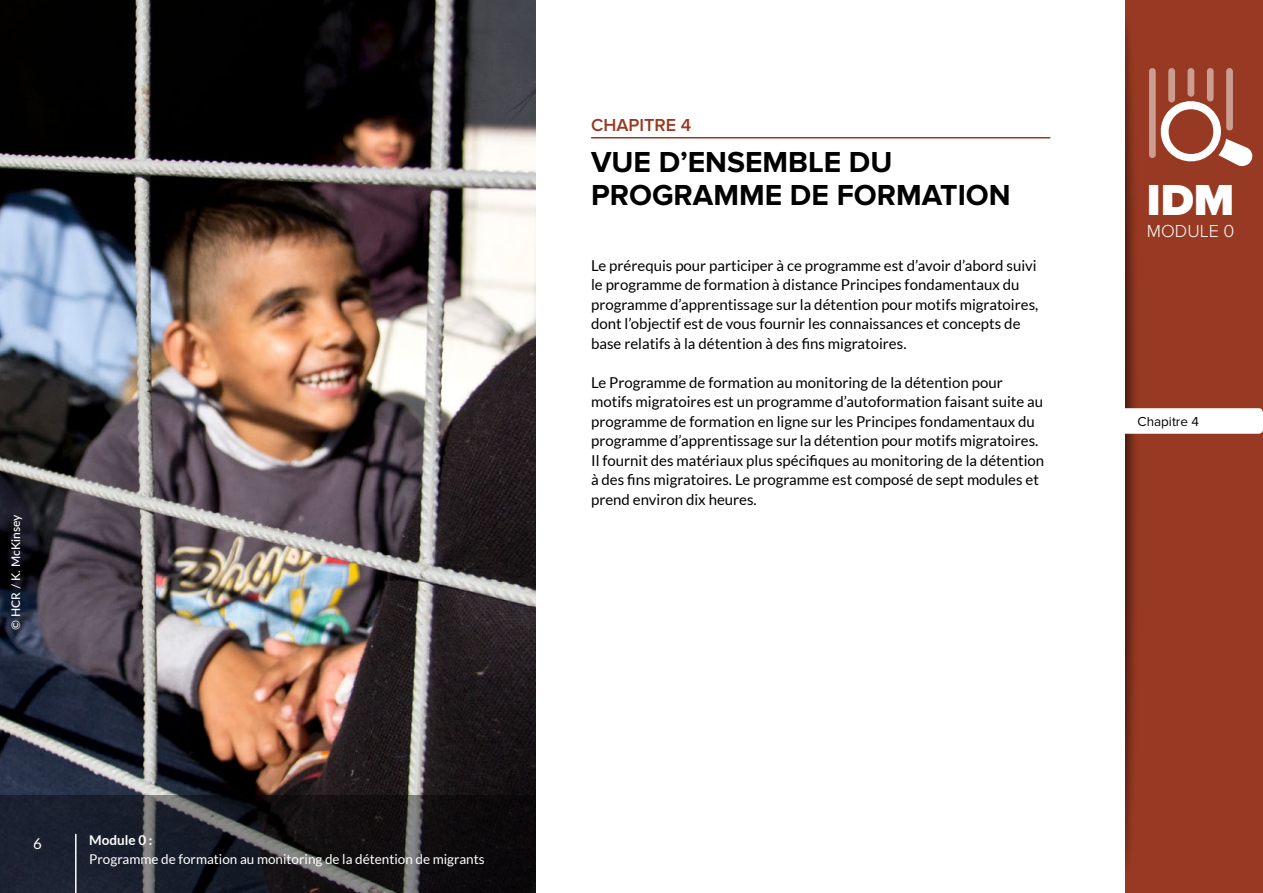
<style>
.page{position:relative;width:1263px;height:893px;background:#fff}
.page>*{position:absolute;margin:0;border:0;box-sizing:border-box;transform-origin:0 0}
.t1{font:900 45px "Proxima Nova";color:#fff}
.t2{font:700 30px/33px "Proxima Nova";color:#000}
.t3{font:600 18px "Proxima Nova";color:#983a23}
.t4{font:300 18px "Proxima Nova";color:#fff}
.t5{font:15px/19.5px "Lato";color:#000}
.t6{font:15px "Lato";color:#fff}
.t7{font:13.5px "Lato";color:#fff}
.t8{font:13.5px "Proxima Nova";color:#000}
.t9{font:700 13.5px "Lato";color:#fff}
.t10{font:500 12px "Lato";color:#fff}
</style>
<div class="page">
<div style="left:1125px;top:0;width:138px;height:893px;background:#983a23"></div>
<svg style="left:1160px;top:97px;width:93px;height:70px"></svg>
<div style="left:1149px;top:68px;width:7px;height:90px;background:#cb9c90;border-radius:3px"></div>
<div style="left:1168px;top:68px;width:7px;height:34px;background:#cb9c90;border-radius:3px"></div>
<div style="left:1187px;top:68px;width:7px;height:29px;background:#cb9c90;border-radius:3px"></div>
<div style="left:1207px;top:68px;width:6px;height:34px;background:#cb9c90;border-radius:3px"></div>
<div style="left:1226px;top:68px;width:7px;height:62px;background:#cb9c90;border-radius:3px"></div>
<div style="left:1086px;top:7px;width:54px;height:874px;background:#000;opacity:.4"></div>
<div style="left:1082px;top:0;width:43px;height:893px;background:#fff"></div>
<hr style="left:591px;top:137px;width:459px;height:2px;background:#983a23">
<img style="left:0;top:0;width:536px;height:795px">
<svg style="left:1125px;top:408px;width:138px;height:26px;background:#fcfafa"></svg>
<svg style="left:0;top:795px;width:536px;height:98px;background:#1f2026"></svg>
<hr style="left:75px;top:834px;width:2px;height:59px;background:#fff">
<p class="t10" style="left:7px;top:630px;width:117px;rotate:-90deg">© HCR / K. McKinsey</p>
<p class="t6" style="left:33px;top:836px;width:10px">6</p>
<p class="t9" style="left:89px;top:833px;width:65px">Module 0 :</p>
<p class="t7" style="left:89px;top:852px;width:397px">Programme de formation au monitoring de la détention de migrants</p>
<p class="t3" style="left:591px;top:115px;width:102px">CHAPITRE 4</p>
<h2 class="t2" style="left:591px;top:146px;width:421px">VUE D’ENSEMBLE DU<br>PROGRAMME DE FORMATION</h2>
<p class="t5" style="left:591px;top:256px;width:449px">Le prérequis pour participer à ce programme est d’avoir d’abord suivi le programme de formation à distance Principes fondamentaux du programme d’apprentissage sur la détention pour motifs migratoires, dont l’objectif est de vous fournir les connaissances et concepts de base relatifs à la détention à des fins migratoires.</p>
<p class="t5" style="left:591px;top:373px;width:455px">Le Programme de formation au monitoring de la détention pour motifs migratoires est un programme d’autoformation faisant suite au programme de formation en ligne sur les Principes fondamentaux du programme d’apprentissage sur la détention pour motifs migratoires.<br>Il fournit des matériaux plus spécifiques au monitoring de la détention à des fins migratoires. Le programme est composé de sept modules et prend environ dix heures.</p>
<h1 class="t1" style="left:1147px;top:174px;width:89px">IDM</h1>
<p class="t4" style="left:1147px;top:221px;width:89px">MODULE 0</p>
<p class="t8" style="left:1137px;top:414px;width:63px">Chapitre 4</p>
</div>
